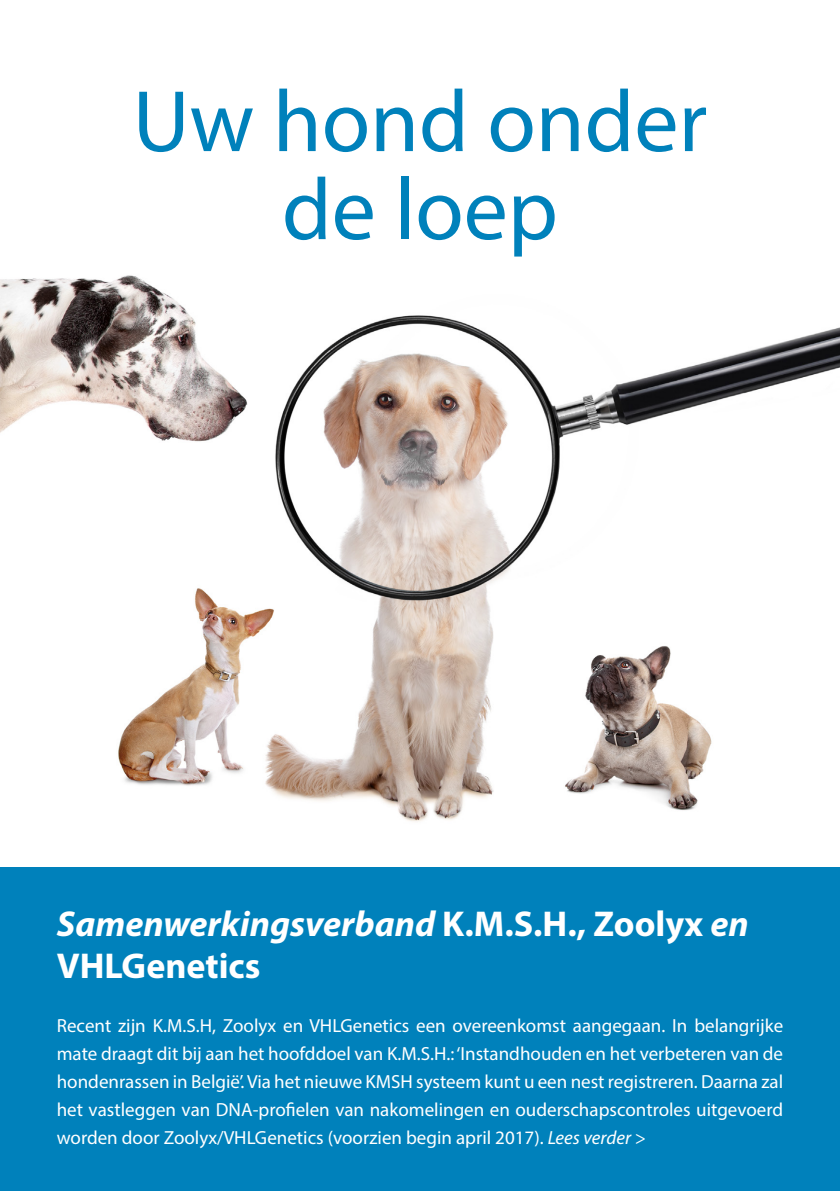
<style>
.page{position:relative;width:840px;height:1191px;background:#fff}
.page>*{position:absolute;margin:0;border:0;box-sizing:border-box;transform-origin:0 0}
.t1{font:88px/88px "Myriad Pro";color:#0081bb;text-align:center}
.t2{font:700 36px/42px "Myriad Pro";color:#fff}
.t3{font:19px/28px "Myriad Pro";color:#fff;text-align:justify}
.s1{font-style:italic}
</style>
<div class="page">
<img style="left:0;top:275px;width:839px;height:547px">
<div style="left:0;top:867px;width:839px;height:324px;background:#0081bb"></div>
<p class="t1" style="left:133px;top:76px;width:576px">Uw hond onder de loep</p>
<p class="t2" style="left:57px;top:901px;width:693px"><span class="s1">Samenwerkingsverband</span> K.M.S.H., Zoolyx <span class="s1">en<br></span>VHLGenetics</p>
<p class="t3" style="left:57px;top:1011px;width:727px">Recent zijn K.M.S.H, Zoolyx en VHLGenetics een overeenkomst aangegaan. In belangrijke mate draagt dit bij aan het hoofddoel van K.M.S.H.: ‘Instandhouden en het verbeteren van de hondenrassen in België’. Via het nieuwe KMSH systeem kunt u een nest registreren. Daarna zal het vastleggen van DNA-profielen van nakomelingen en ouderschapscontroles uitgevoerd worden door Zoolyx/VHLGenetics (voorzien begin april 2017). <span class="s1">Lees verder &gt;</span></p>
</div>
